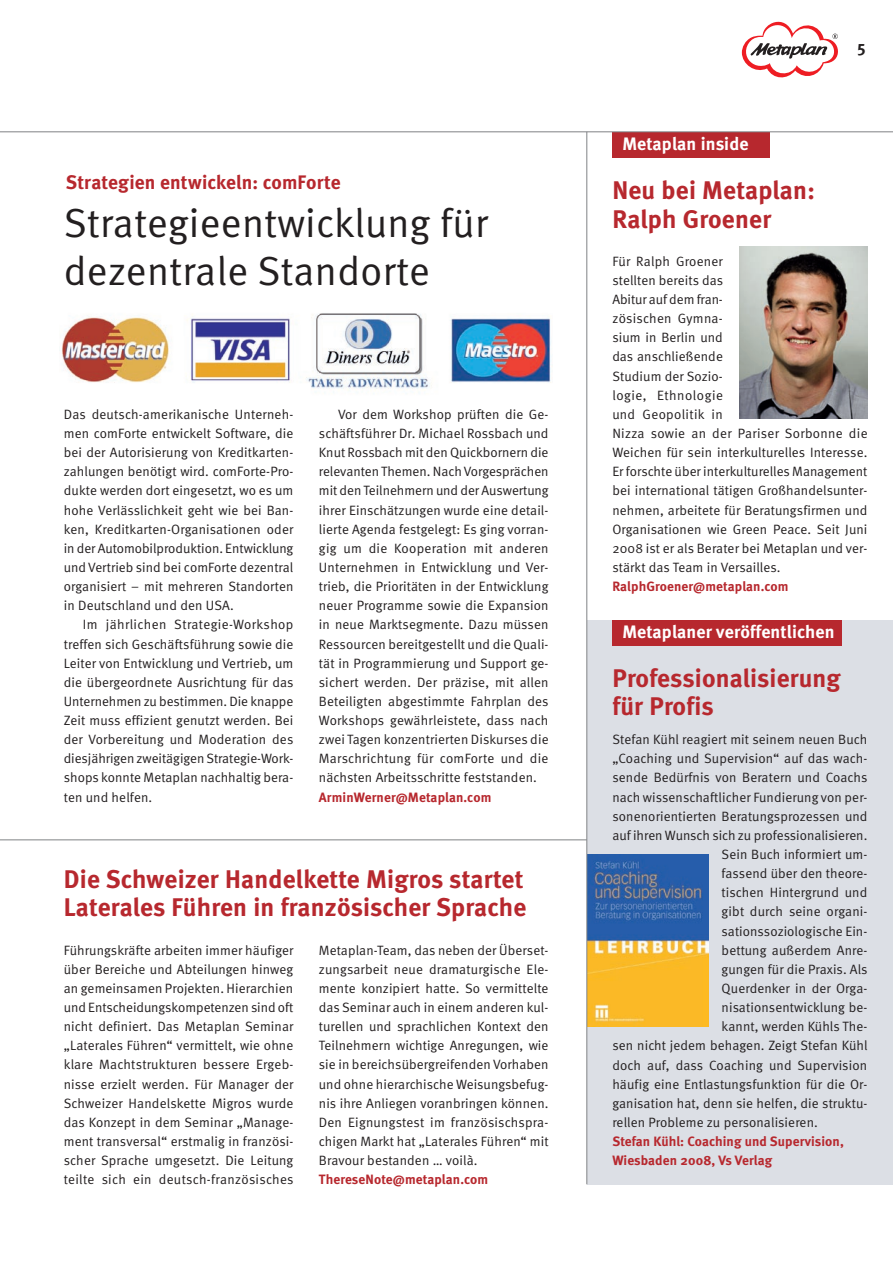
<style>
.page{position:relative;width:893px;height:1263px;background:#fff}
.page>*{position:absolute;margin:0;border:0;box-sizing:border-box;transform-origin:0 0}
.Headline_1_27pt{font:40.5px/47.8px "Meta Normal";letter-spacing:.01em;color:#231f20}
.Headline_2_17pt{font:700 25.5px/28.7px "Meta";letter-spacing:.01em;color:#b7282e}
.Kopfzeile_13pt{font:700 19.5px "Meta";letter-spacing:.005em;color:#b7282e}
.Headline_Balken{font:700 18px "Meta";letter-spacing:.01em;color:#fff}
.t1{font:16.5px "Meta Bold Caps Expert";color:#231f20}
.Normal_9pt_ohne_Einz{font:13.5px/19.2px "Meta Normal";letter-spacing:.01em;color:#231f20;text-align:justify}
.Normal_9pt{font:13.5px/19.2px "Meta Normal";letter-spacing:.005em;color:#231f20;text-align:justify}
.Normal_9pt_fett{font:700 13.5px/19.2px "Meta";letter-spacing:.01em;color:#b7282e}
</style>
<div class="page">
<div style="left:587px;top:620px;width:306px;height:564px;background:#dcdfe5"></div>
<img style="left:740px;top:247px;width:127px;height:172px">
<div style="left:612px;top:132px;width:158px;height:25px;background:#b7282e"></div>
<div style="left:612px;top:620px;width:230px;height:25px;background:#b7282e"></div>
<hr style="left:0;top:131px;width:893px;height:1px;background:#808285">
<img style="left:62px;top:313px;width:489px;height:77px">
<hr style="left:0;top:839px;width:587px;height:1px;background:#808285">
<img style="left:587px;top:855px;width:122px;height:172px">
<hr style="left:586px;top:132px;width:1px;height:1052px;background:#808285">
<svg style="left:742px;top:21px;width:96px;height:57px"></svg>
<p class="Kopfzeile_13pt" style="left:66px;top:171px;width:276px">Strategien entwickeln: comForte</p>
<p class="Headline_1_27pt" style="left:64px;top:199px;width:426px">Strategieentwicklung für dezentrale Standorte</p>
<p class="Normal_9pt_ohne_Einz" style="left:64px;top:404px;width:231px">Das deutsch-amerikanische Unterneh&shy;men comForte entwickelt Software, die bei der Autorisierung von Kreditkarten&shy;zahlungen benötigt wird. comForte-Pro&shy;dukte werden dort eingesetzt, wo es um hohe Verlässlichkeit geht wie bei Ban&shy;ken, Kreditkarten-Organisationen oder in der Automobilproduktion. Entwicklung und Vertrieb sind bei comForte dezentral organisiert – mit mehreren Standorten in Deutschland und den USA.</p>
<p class="Normal_9pt" style="left:64px;top:615px;width:231px;text-indent:19px">Im jährlichen Strategie-Workshop treffen sich Geschäftsführung sowie die Leiter von Entwicklung und Vertrieb, um die übergeordnete Ausrichtung für das Unternehmen zu bestimmen. Die knappe Zeit muss effizient genutzt werden. Bei der Vorbereitung und Moderation des diesjährigen zweitägigen Strategie-Work&shy;shops konnte Metaplan nachhaltig bera&shy;ten und helfen.</p>
<p class="Normal_9pt" style="left:319px;top:404px;width:231px;text-indent:19px">Vor dem Workshop prüften die Ge&shy;schäftsführer Dr. Michael Rossbach und Knut Rossbach mit den Quickbornern die relevanten Themen. Nach Vorgesprächen mit den Teilnehmern und der Auswertung ihrer Einschät-zungen wurde eine detail&shy;lierte Agenda festgelegt: Es ging vorran&shy;gig um die Kooperation mit anderen Unternehmen in Entwicklung und Ver&shy;trieb, die Prioritäten in der Entwicklung neuer Programme sowie die Expansion in neue Marktsegmen-te. Dazu müssen Ressourcen bereitgestellt und die Quali&shy;tät in Programmierung und Support ge&shy;sichert werden. Der präzise, mit allen Beteiligten abgestimmte Fahrplan des Workshops gewährleistete, dass nach zwei Tagen konzentrierten Diskur-ses die Marschrichtung für comForte und die nächsten Arbeitsschritte feststanden.</p>
<p class="Normal_9pt_fett" style="left:319px;top:787px;width:174px">ArminWerner@Metaplan.com</p>
<p class="Headline_2_17pt" style="left:64px;top:864px;width:464px">Die Schweizer Handelkette Migros startet<br>Laterales Führen in französischer Sprache</p>
<p class="Normal_9pt_ohne_Einz" style="left:64px;top:940px;width:231px">Führungskräfte arbeiten immer häufiger über Bereiche und Abteilungen hinweg an gemeinsamen Projekten. Hierarchien und Entscheidungskompetenzen sind oft nicht definiert. Das Metaplan Seminar „Laterales Führen“ vermittelt, wie ohne klare Machtstrukturen bessere Ergeb&shy;nisse erzielt werden. Für Manager der Schweizer Handelskette Migros wurde das Konzept in dem Seminar „Manage&shy;ment transversal“ erstmalig in französi&shy;scher Sprache umgesetzt. Die Leitung teilte sich ein deutsch-französisches</p>
<p class="Normal_9pt_ohne_Einz" style="left:319px;top:940px;width:231px">Metaplan-Team, das neben der Überset&shy;zungsarbeit neue dramaturgische Ele&shy;mente konzipiert hatte. So vermittelte das Seminar auch in einem anderen kul&shy;turellen und sprachlichen Kontext den Teilnehmern wichtige Anregungen, wie sie in bereichsübergreifenden Vorhaben und ohne hierarchische Weisungsbefug&shy;nis ihre Anliegen voranbringen können.<br>Den Eignungstest im französischspra&shy;chigen Markt hat „Laterales Führen“ mit Bravour bestanden … voilà.</p>
<p class="Normal_9pt_fett" style="left:319px;top:1170px;width:171px">ThereseNote@metaplan.com</p>
<p class="Headline_Balken" style="left:622px;top:133px;width:128px">Metaplan inside</p>
<p class="t1" style="left:857px;top:40px;width:10px">5</p>
<p class="Headline_2_17pt" style="left:612px;top:175px;width:204px">Neu bei Metaplan:<br>Ralph Groener</p>
<p class="Normal_9pt_ohne_Einz" style="left:612px;top:251px;width:257px;text-align:left">Für Ralph Groener<br>stellten bereits das<br>Abitur auf dem fran-<br>zösischen Gymna-<br>sium in Berlin und<br>das anschließende<br>Studium der Sozio-<br>logie, Ethnologie<br>und Geo-politik in<br>Nizza sowie an der Pariser Sorbonne die<br>Weichen für sein interkulturelles Interesse.<br>Er forschte über interkulturelles Management bei international tätigen Großhandelsunter&shy;nehmen, arbeitete für Beratungsfirmen und<br>Organisationen wie Green Peace. Seit Juni<br>2008 ist er als Berater bei Metaplan und ver&shy;stärkt das Team in Versailles.</p>
<p class="Normal_9pt_fett" style="left:612px;top:577px;width:178px">RalphGroener@metaplan.com</p>
<p class="Headline_Balken" style="left:622px;top:621px;width:214px">Metaplaner veröffentlichen</p>
<p class="Headline_2_17pt" style="left:612px;top:663px;width:230px">Professionalisierung für Profis</p>
<p class="Normal_9pt_ohne_Einz" style="left:612px;top:730px;width:257px">Stefan Kühl reagiert mit seinem neuen Buch</p>
<p class="Normal_9pt_ohne_Einz" style="left:612px;top:749px;width:257px">„Coaching und Supervision“ auf das wach-</p>
<p class="Normal_9pt_ohne_Einz" style="left:612px;top:768px;width:257px">sende Bedürfnis von Beratern und Coachs</p>
<p class="Normal_9pt_ohne_Einz" style="left:612px;top:787px;width:257px">nach wissenschaftlicher Fundierung von per-</p>
<p class="Normal_9pt_ohne_Einz" style="left:612px;top:806px;width:257px">sonenorientierten Beratungsprozessen und</p>
<p class="Normal_9pt_ohne_Einz" style="left:612px;top:825px;width:257px">auf ihren Wunsch sich zu professionalisieren.</p>
<p class="Normal_9pt_ohne_Einz" style="left:722px;top:844px;width:147px">Sein Buch informiert um-</p>
<p class="Normal_9pt_ohne_Einz" style="left:722px;top:864px;width:147px">fassend über den theore-</p>
<p class="Normal_9pt_ohne_Einz" style="left:722px;top:883px;width:147px">tischen Hintergrund und</p>
<p class="Normal_9pt_ohne_Einz" style="left:722px;top:902px;width:146px">gibt durch seine organi-</p>
<p class="Normal_9pt_ohne_Einz" style="left:722px;top:921px;width:147px">sationssoziologische Ein-</p>
<p class="Normal_9pt_ohne_Einz" style="left:722px;top:940px;width:147px">bettung außerdem Anre-</p>
<p class="Normal_9pt_ohne_Einz" style="left:722px;top:959px;width:147px">gungen für die Praxis. Als</p>
<p class="Normal_9pt_ohne_Einz" style="left:722px;top:978px;width:146px">Querdenker in der Orga-</p>
<p class="Normal_9pt_ohne_Einz" style="left:722px;top:998px;width:147px">nisationsentwicklung be-</p>
<p class="Normal_9pt_ohne_Einz" style="left:722px;top:1017px;width:147px">kannt, werden Kühls The-</p>
<p class="Normal_9pt_ohne_Einz" style="left:612px;top:1036px;width:257px">sen nicht jedem behagen. Zeigt Stefan Kühl</p>
<p class="Normal_9pt_ohne_Einz" style="left:612px;top:1055px;width:256px">doch auf, dass Coaching und Supervision</p>
<p class="Normal_9pt_ohne_Einz" style="left:612px;top:1074px;width:255px">häufig eine Entlastungsfunktion für die Or-</p>
<p class="Normal_9pt_ohne_Einz" style="left:612px;top:1093px;width:257px">ganisation hat, denn sie helfen, die struktu-</p>
<p class="Normal_9pt_ohne_Einz" style="left:612px;top:1112px;width:207px">rellen Probleme zu personalisieren.</p>
<p class="Normal_9pt_fett" style="left:612px;top:1131px;width:233px">Stefan Kühl: Coaching und Supervision,<br>Wiesbaden 2008, Vs Verlag</p>
</div>
